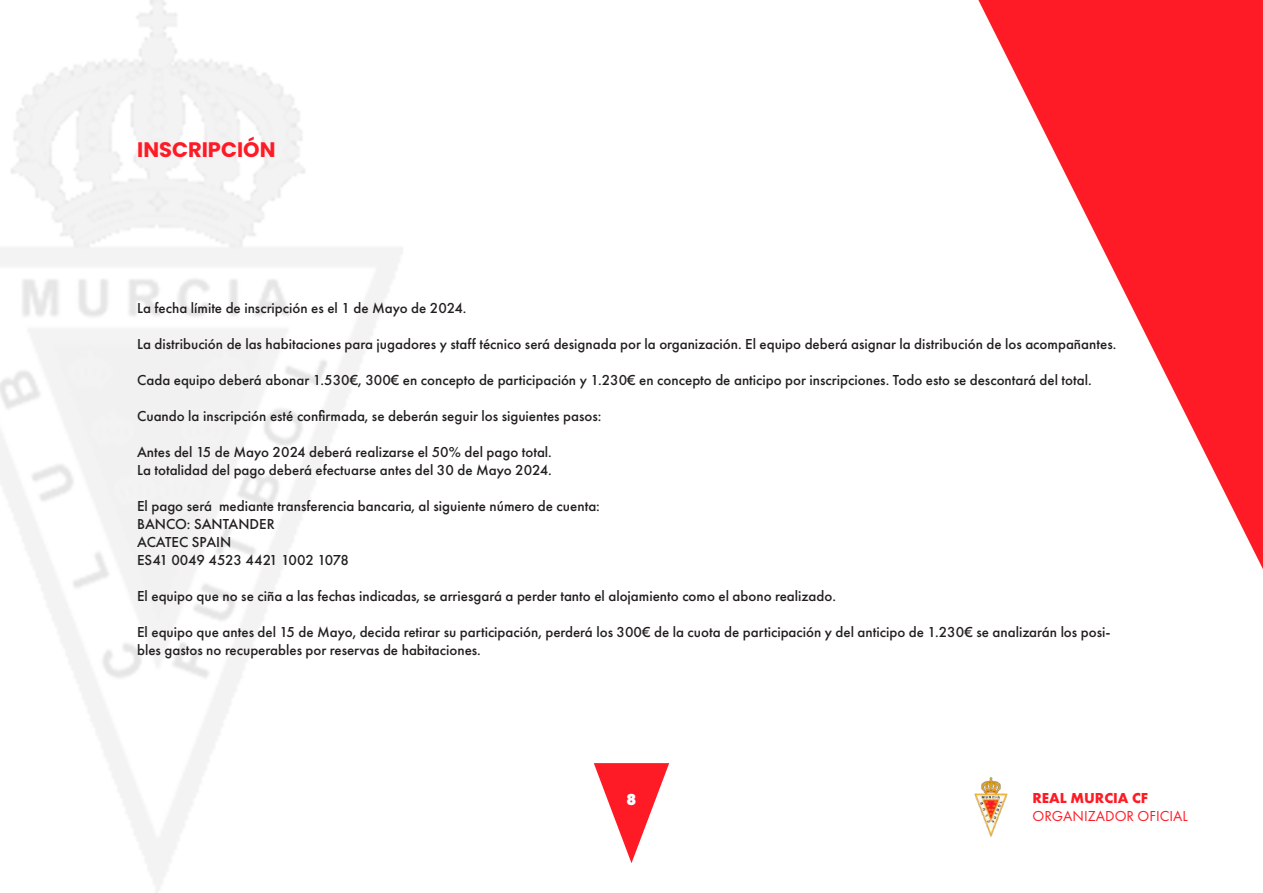
<style>
.page{position:relative;width:1263px;height:893px;background:#fff}
.page>*{position:absolute;margin:0;border:0;box-sizing:border-box;transform-origin:0 0}
.t1{font:700 21px "Poppins";color:#ff1b25}
.t2{font:500 15px/18px "Futura PT";color:#231f20}
.t3{font:15px "Futura PT";color:#ff1b25}
.t4{font:700 15px "Futura PT";color:#ff1b25}
.t5{font:900 15px "Poppins";color:#fff}
</style>
<div class="page">
<svg style="left:594px;top:763px;width:75px;height:100px"></svg>
<img style="left:974px;top:777px;width:34px;height:60px">
<svg style="left:978px;top:0;width:285px;height:569px"></svg>
<h1 class="t1" style="left:137px;top:137px;width:140px">INSCRIPCIÓN</h1>
<p class="t2" style="left:137px;top:299px;width:331px">La fecha límite de inscripción es el 1 de Mayo de 2024.</p>
<p class="t2" style="left:137px;top:335px;width:981px">La distribución de las habitaciones para jugadores y staff técnico será designada por la organización. El equipo deberá asignar la distribución de los acompañantes.</p>
<p class="t2" style="left:137px;top:371px;width:956px">Cada equipo deberá abonar 1.530€, 300€ en concepto de participación y 1.230€ en concepto de anticipo por inscripciones. Todo esto se descontará del total.</p>
<p class="t2" style="left:137px;top:407px;width:466px">Cuando la inscripción esté confirmada, se deberán seguir los siguientes pasos:</p>
<p class="t2" style="left:137px;top:443px;width:416px">Antes del 15 de Mayo 2024 deberá realizarse el 50% del pago total.<br>La totalidad del pago deberá efectuarse antes del 30 de Mayo 2024.</p>
<p class="t2" style="left:137px;top:497px;width:464px">El pago será mediante transferencia bancaria, al siguiente número de cuenta:<br>BANCO: SANTANDER<br>ACATEC SPAIN<br>ES41 0049 4523 4421 1002 1078</p>
<p class="t2" style="left:137px;top:587px;width:700px">El equipo que no se ciña a las fechas indicadas, se arriesgará a perder tanto el alojamiento como el abono realizado.</p>
<p class="t2" style="left:137px;top:623px;width:975px">El equipo que antes del 15 de Mayo, decida retirar su participación, perderá los 300€ de la cuota de participación y del anticipo de 1.230€ se analizarán los posi&shy;bles gastos no recuperables por reservas de habitaciones.</p>
<p class="t5" style="left:626px;top:791px;width:11px">8</p>
<p class="t4" style="left:1032px;top:789px;width:117px">REAL MURCIA CF</p>
<p class="t3" style="left:1032px;top:807px;width:157px">ORGANIZADOR OFICIAL</p>
</div>
